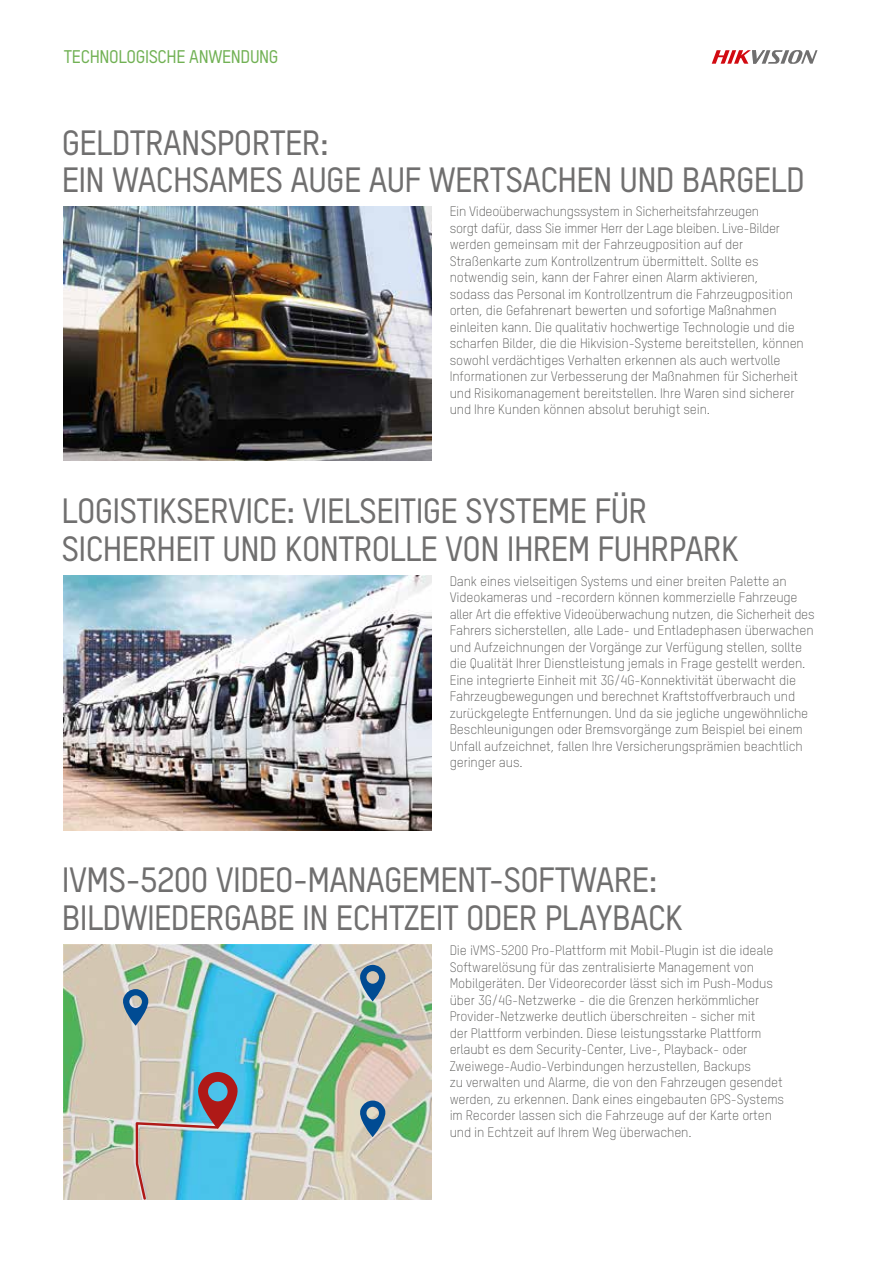
<style>
.page{position:relative;width:881px;height:1263px;background:#fff}
.page>*{position:absolute;margin:0;border:0;box-sizing:border-box;transform-origin:0 0}
.t1{font:500 34.5px/37.5px "TSTARPRO";letter-spacing:-.02em;color:#706f6f}
.t2{font:500 18px "TSTARPRO";letter-spacing:-.02em;color:#71b154}
.t3{font:300 13.5px/16.5px "TSTARPRO";letter-spacing:-.01em;color:#575756}
</style>
<div class="page">
<img style="left:64px;top:206px;width:367px;height:255px">
<img style="left:64px;top:576px;width:367px;height:255px">
<svg style="left:711px;top:50px;width:106px;height:14px"></svg>
<img style="left:64px;top:945px;width:367px;height:254px">
<svg style="left:355px;top:965px;width:35px;height:36px"></svg>
<svg style="left:355px;top:1100px;width:35px;height:37px"></svg>
<img style="left:134px;top:1072px;width:110px;height:128px">
<svg style="left:118px;top:989px;width:35px;height:37px"></svg>
<h2 class="t2" style="left:64px;top:44px;width:216px">TECHNOLOGISCHE ANWENDUNG</h2>
<h1 class="t1" style="left:62px;top:122px;width:744px">GELDTRANSPORTER:<br>EIN WACHSAMES AUGE AUF WERTSACHEN UND BARGELD</h1>
<p class="t3" style="left:449px;top:203px;width:355px">Ein Videoüberwachungssystem in Sicherheitsfahrzeugen<br>sorgt dafür, dass Sie immer Herr der Lage bleiben. Live-Bilder werden gemeinsam mit der Fahrzeugposition auf der Straßenkarte zum Kontrollzentrum übermittelt. Sollte es notwendig sein, kann der Fahrer einen Alarm aktivieren,<br>sodass das Personal im Kontrollzentrum die Fahrzeugposition orten, die Gefahrenart bewerten und sofortige Maßnahmen einleiten kann. Die qualitativ hochwertige Technologie und die scharfen Bilder, die die Hikvision-Systeme bereitstellen, können sowohl verdächtiges Verhalten erkennen als auch wertvolle Informationen zur Verbesserung der Maßnahmen für Sicherheit und Risikomanagement bereitstellen. Ihre Waren sind sicherer und Ihre Kunden können absolut beruhigt sein.</p>
<h1 class="t1" style="left:61px;top:491px;width:678px">LOGISTIKSERVICE: VIELSEITIGE SYSTEME FÜR<br>SICHERHEIT UND KONTROLLE VON IHREM FUHRPARK</h1>
<p class="t3" style="left:449px;top:572px;width:366px">Dank eines vielseitigen Systems und einer breiten Palette an Videokameras und -recordern können kommerzielle Fahrzeuge aller Art die effektive Videoüberwachung nutzen, die Sicherheit des Fahrers sicherstellen, alle Lade- und Entladephasen überwachen und Aufzeichnungen der Vorgänge zur Verfügung stellen, sollte die Qualität Ihrer Dienstleistung jemals in Frage gestellt werden.<br>Eine integrierte Einheit mit 3G/4G-Konnektivität überwacht die Fahrzeugbewegungen und berechnet Kraftstoffverbrauch und zurückgelegte Entfernungen. Und da sie jegliche ungewöhnliche Beschleunigungen oder Bremsvorgänge zum Beispiel bei einem Unfall aufzeichnet, fallen Ihre Versicherungsprämien beachtlich geringer aus.</p>
<h1 class="t1" style="left:62px;top:860px;width:622px">IVMS-5200 VIDEO-MANAGEMENT-SOFTWARE:<br>BILDWIEDERGABE IN ECHTZEIT ODER PLAYBACK</h1>
<p class="t3" style="left:449px;top:942px;width:336px">Die iVMS-5200 Pro-Plattform mit Mobil-Plugin ist die ideale Softwarelösung für das zentralisierte Management von Mobilgeräten. Der Videorecorder lässt sich im Push-Modus über 3G/4G-Netzwerke - die die Grenzen herkömmlicher Provider-Netzwerke deutlich überschreiten - sicher mit<br>der Plattform verbinden. Diese leistungsstarke Plattform erlaubt es dem Security-Center, Live-, Playback- oder Zweiwege-Audio-Verbindungen herzustellen, Backups<br>zu verwalten und Alarme, die von den Fahrzeugen gesendet werden, zu erkennen. Dank eines eingebauten GPS-Systems im Recorder lassen sich die Fahrzeuge auf der Karte orten und in Echtzeit auf Ihrem Weg überwachen.</p>
</div>
